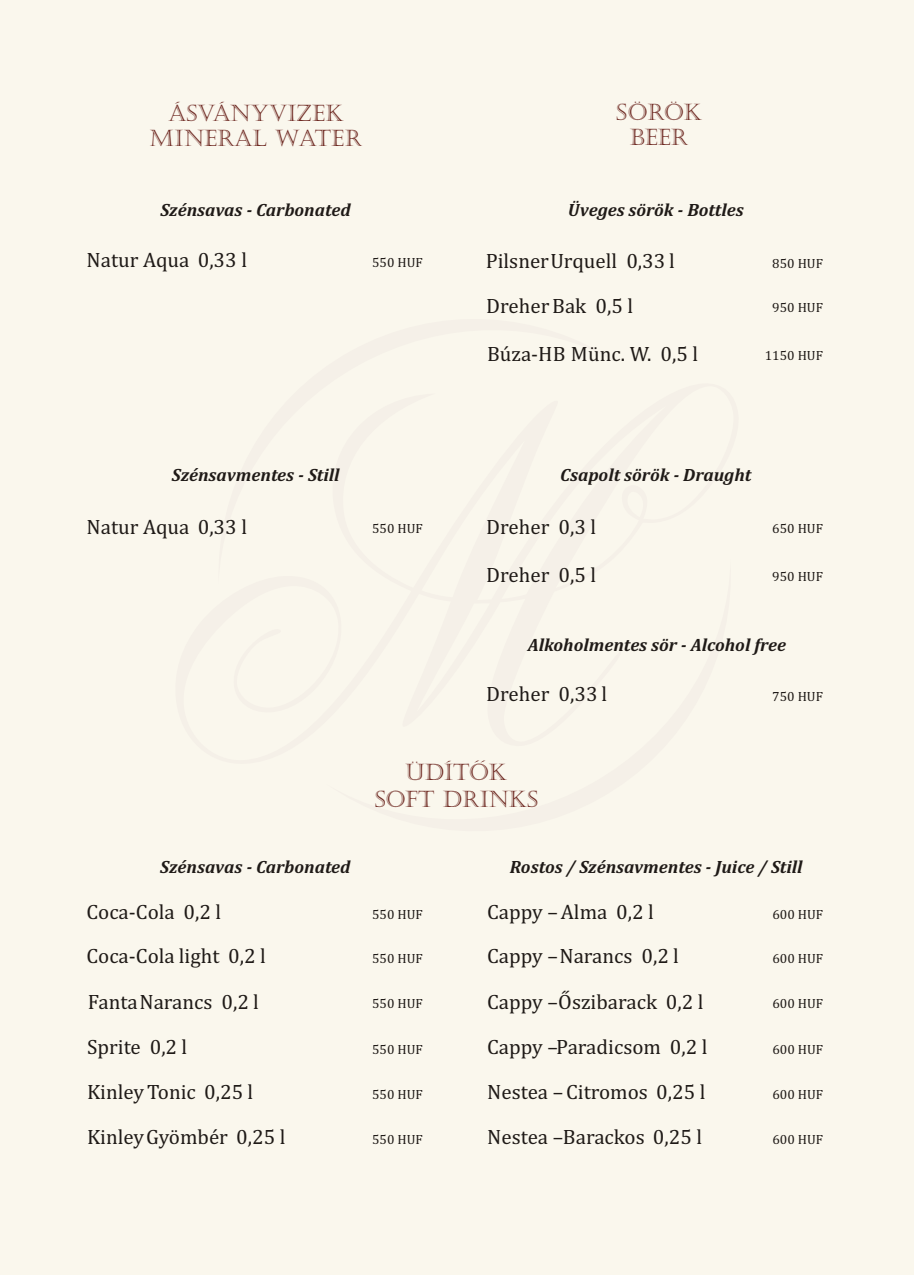
<style>
.page{position:relative;width:914px;height:1275px;background:#faf7ed}
.page>*{position:absolute;margin:0;border:0;box-sizing:border-box;transform-origin:0 0}
.t1{font:22.65px/25.2px "Castellar";color:#6e2922;text-align:center}
.t2{font:21px/45px "Cambria";color:#1f1a17}
.t3{font:italic 700 18px "Cambria";color:#1f1a17}
.t4{font:13.5px "Cambria";color:#1f1a17}
</style>
<div class="page">
<svg style="left:474px;top:761px;width:11px;height:2px"></svg>
<p class="t1" style="left:150px;top:100px;width:214px">ÁSVÁNYVIZEK<br>MINERAL WATER</p>
<p class="t1" style="left:616px;top:100px;width:87px;line-height:24.6px">SÖRÖK<br>BEER</p>
<p class="t3" style="left:160px;top:202px;width:192px">Szénsavas - Carbonated</p>
<p class="t2" style="left:87px;top:239px;width:162px">Natur Aqua 0,33 l</p>
<p class="t3" style="left:568px;top:202px;width:177px">Üveges sörök - Bottles</p>
<p class="t2" style="left:486px;top:239px;width:190px">Pilsner Urquell 0,33 l<br>Dreher Bak 0,5 l</p>
<p class="t2" style="left:487px;top:333px;width:212px">Búza-HB Münc. W. 0,5 l</p>
<p class="t4" style="left:372px;top:257px;width:52px">550 HUF</p>
<p class="t4" style="left:772px;top:257px;width:52px">850 HUF</p>
<p class="t4" style="left:772px;top:302px;width:52px">950 HUF</p>
<p class="t4" style="left:764px;top:349px;width:60px">1150 HUF</p>
<p class="t3" style="left:172px;top:467px;width:169px">Szénsavmentes - Still</p>
<p class="t2" style="left:87px;top:505px;width:162px">Natur Aqua 0,33 l</p>
<p class="t4" style="left:372px;top:523px;width:52px">550 HUF</p>
<p class="t3" style="left:560px;top:467px;width:193px">Csapolt sörök - Draught</p>
<p class="t2" style="left:486px;top:506px;width:111px">Dreher 0,3 l</p>
<p class="t2" style="left:486px;top:553px;width:111px">Dreher 0,5 l</p>
<p class="t4" style="left:772px;top:523px;width:52px">650 HUF</p>
<p class="t4" style="left:772px;top:570px;width:52px">950 HUF</p>
<p class="t3" style="left:528px;top:637px;width:260px">Alkoholmentes sör - Alcohol free</p>
<p class="t4" style="left:772px;top:691px;width:52px">750 HUF</p>
<p class="t2" style="left:486px;top:673px;width:122px">Dreher 0,33 l</p>
<p class="t3" style="left:160px;top:859px;width:192px">Szénsavas - Carbonated</p>
<p class="t2" style="left:86px;top:891px;width:200px">Coca-Cola 0,2 l<br>Coca-Cola light 0,2 l<br>Fanta Narancs 0,2 l<br>Sprite 0,2 l<br>Kinley Tonic 0,25 l<br>Kinley Gyömbér 0,25 l</p>
<p class="t1" style="left:405px;top:759px;width:104px">ÜDÍTOK</p>
<p class="t1" style="left:375px;top:787px;width:165px">SOFT DRINKS</p>
<p class="t4" style="left:372px;top:909px;width:52px">550 HUF</p>
<p class="t4" style="left:372px;top:953px;width:52px">550 HUF</p>
<p class="t4" style="left:372px;top:998px;width:52px">550 HUF</p>
<p class="t4" style="left:372px;top:1044px;width:52px">550 HUF</p>
<p class="t4" style="left:372px;top:1089px;width:52px">550 HUF</p>
<p class="t4" style="left:372px;top:1134px;width:52px">550 HUF</p>
<p class="t3" style="left:510px;top:859px;width:294px">Rostos / Szénsavmentes - Juice / Still</p>
<p class="t4" style="left:772px;top:909px;width:52px">600 HUF</p>
<p class="t4" style="left:772px;top:953px;width:52px">600 HUF</p>
<p class="t4" style="left:772px;top:998px;width:52px">600 HUF</p>
<p class="t4" style="left:772px;top:1043px;width:52px">600 HUF</p>
<p class="t4" style="left:772px;top:1089px;width:52px">600 HUF</p>
<p class="t2" style="left:487px;top:892px;width:193px;line-height:43.7px">Cappy – Alma 0,2 l<br>Cappy – Narancs 0,2 l</p>
<p class="t2" style="left:487px;top:981px;width:222px">Cappy – Őszibarack 0,2 l<br>Cappy – Paradicsom 0,2 l<br>Nestea – Citromos 0,25 l<br>Nestea – Barackos 0,25 l</p>
<p class="t4" style="left:772px;top:1134px;width:52px">600 HUF</p>
</div>
